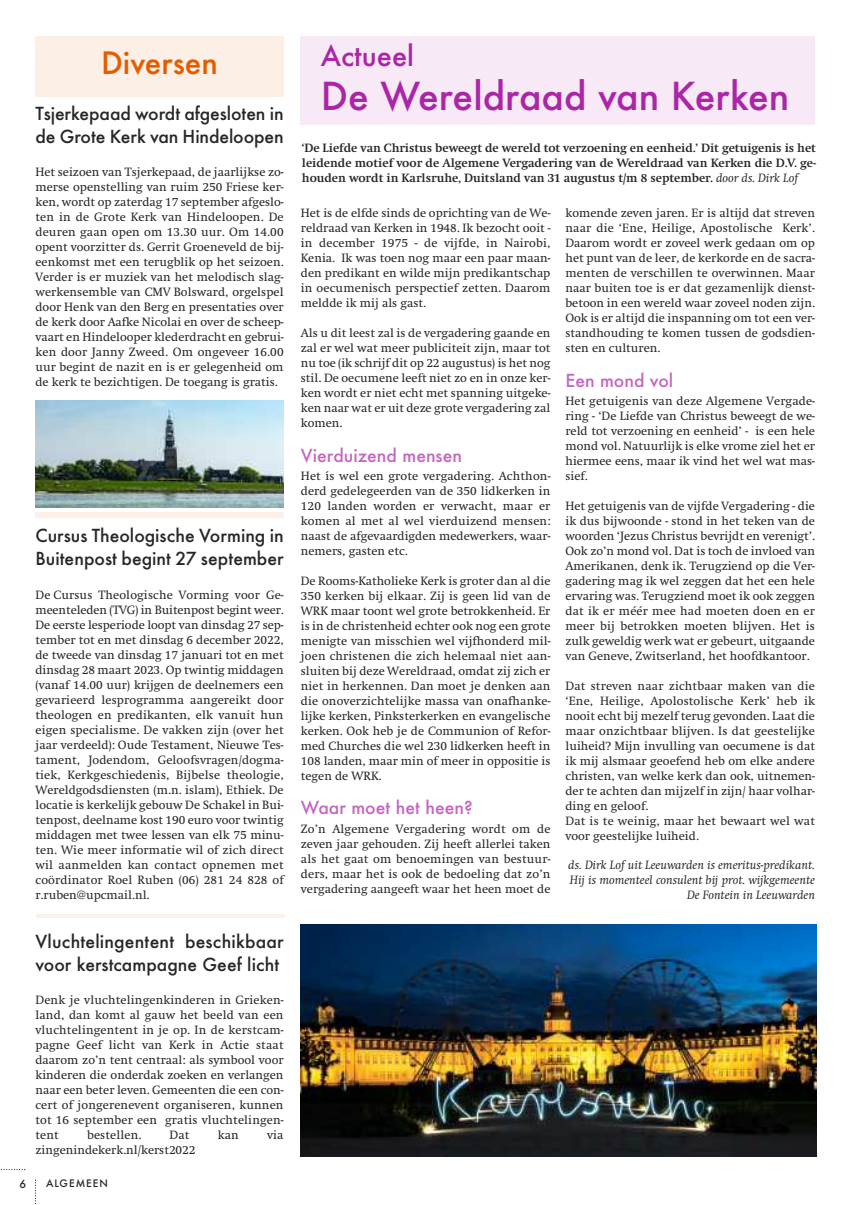
<style>
.page{position:relative;width:851px;height:1205px;background:#fff}
.page>*{position:absolute;margin:0;border:0;box-sizing:border-box;transform-origin:0 0}
.t1{font:500 37.5px "Futura";color:#ab26a7}
.t2{font:500 30px "Futura";color:#e45b00}
.t3{font:500 27.5px "Futura";color:#ab26a7}
.t4{font:500 17.5px/22.8px "Futura";color:#272526}
.t5{font:500 17.5px "Futura";color:#c467c1}
.t6{font:12.5px/15px "Swift";color:#272526;text-align:justify}
.t7{font:700 12.5px/15px "Swift";color:#272526;text-align:justify}
.t8{font:italic 12.5px/15px "Swift";color:#272526;text-align:right}
.t9{font:500 10.88px "Futura";color:#272526}
.t10{font:500 10px "Futura";letter-spacing:.1em;color:#272526}
.s1{font-weight:400;font-style:italic}
</style>
<div class="page">
<svg style="left:1px;top:1169px;width:24px;height:1px"></svg>
<svg style="left:35px;top:1179px;width:1px;height:25px"></svg>
<div style="left:35px;top:512px;width:248px;height:5px;background:#fcf0e8"></div>
<div style="left:301px;top:36px;width:513px;height:89px;background:#f7e9f6"></div>
<img style="left:301px;top:924px;width:514px;height:232px">
<div style="left:35px;top:36px;width:248px;height:61px;background:#fcefe6"></div>
<img style="left:35px;top:400px;width:248px;height:108px">
<hr style="left:37px;top:914px;width:248px;height:3px;background:#fcf0e8">
<h2 class="t2" style="left:101px;top:46px;width:118px">Diversen</h2>
<h3 class="t4" style="left:35px;top:103px;width:250px">Tsjerkepaad wordt afgesloten in de Grote Kerk van Hindeloopen</h3>
<p class="t6" style="left:35px;top:164px;width:250px">Het seizoen van Tsjerkepaad, de jaarlijkse zo&shy;merse openstelling van ruim 250 Friese ker&shy;ken, wordt op zaterdag 17 september afgeslo&shy;ten in de Grote Kerk van Hindeloopen. De deuren gaan open om 13.30 uur. Om 14.00 opent voorzitter ds. Gerrit Groeneveld de bij&shy;eenkomst met een terugblik op het seizoen.<br>Verder is er muziek van het melodisch slag&shy;werkensemble van CMV Bolsward, orgelspel door Henk van den Berg en presentaties over de kerk door Aafke Nicolai en over de scheep&shy;vaart en Hindelooper klederdracht en gebrui&shy;ken door Janny Zweed. Om ongeveer 16.00 uur begint de nazit en is er gelegenheid om de kerk te bezichtigen. De toegang is gratis.</p>
<h3 class="t4" style="left:35px;top:525px;width:250px">Cursus Theologische Vorming in<br>Buitenpost begint 27 september</h3>
<p class="t6" style="left:35px;top:587px;width:250px">De Cursus Theologische Vorming voor Ge&shy;meenteleden (TVG) in Buitenpost begint weer.<br>De eerste lesperiode loopt van dinsdag 27 sep&shy;tember tot en met dinsdag 6 december 2022, de tweede van dinsdag 17 januari tot en met dinsdag 28 maart 2023. Op twintig middagen (vanaf 14.00 uur) krijgen de deelnemers een gevarieerd lesprogramma aangereikt door theologen en predikanten, elk vanuit hun eigen specialisme. De vakken zijn (over het jaar verdeeld): Oude Testament, Nieuwe Tes&shy;tament, Jodendom, Geloofsvragen/dogma&shy;tiek, Kerkgeschiedenis, Bijbelse theologie, Wereldgodsdiensten (m.n. islam), Ethiek. De locatie is kerkelijk gebouw De Schakel in Bui&shy;tenpost, deelname kost 190 euro voor twintig middagen met twee lessen van elk 75 minu&shy;ten. Wie meer informatie wil of zich direct wil aanmelden kan contact opnemen met coördinator Roel Ruben (06) 281 24 828 of r.ruben@upcmail.nl.</p>
<h3 class="t4" style="left:35px;top:930px;width:250px">Vluchtelingentent beschikbaar voor kerstcampagne Geef licht</h3>
<p class="t6" style="left:35px;top:992px;width:250px">Denk je vluchtelingenkinderen in Grieken&shy;land, dan komt al gauw het beeld van een vluchtelingentent in je op. In de kerstcam&shy;pagne Geef licht van Kerk in Actie staat daarom zo’n tent centraal: als symbool voor kinderen die onderdak zoeken en verlangen naar een beter leven. Gemeenten die een con&shy;cert of jongerenevent organiseren, kunnen tot 16 september een gratis vluchtelingen&shy;tent</p>
<p class="t6" style="left:87px;top:1127px;width:56px">bestellen.</p>
<p class="t6" style="left:170px;top:1127px;width:21px">Dat</p>
<p class="t6" style="left:218px;top:1127px;width:23px">kan</p>
<p class="t6" style="left:267px;top:1127px;width:18px">via</p>
<p class="t6" style="left:35px;top:1142px;width:161px">zingenindekerk.nl/kerst2022</p>
<p class="t9" style="left:19px;top:1177px;width:8px">6</p>
<p class="t10" style="left:46px;top:1177px;width:63px">ALGEMEEN</p>
<h3 class="t3" style="left:321px;top:41px;width:95px">Actueel</h3>
<h1 class="t1" style="left:321px;top:76px;width:470px">De Wereldraad van Kerken</h1>
<p class="t7" style="left:302px;top:140px;width:515px">‘De Liefde van Christus beweegt de wereld tot verzoening en eenheid.’ Dit getuigenis is het leidende motief voor de Algemene Vergadering van de Wereldraad van Kerken die D.V. ge&shy;houden wordt in Karlsruhe, Duitsland van 31 augustus t/m 8 september. <span class="s1">door ds. Dirk Lof</span></p>
<p class="t6" style="left:301px;top:205px;width:251px">Het is de elfde sinds de oprichting van de We&shy;reldraad van Kerken in 1948. Ik bezocht ooit - in december 1975 - de vijfde, in Nairobi, Kenia. Ik was toen nog maar een paar maan&shy;den predikant en wilde mijn predikantschap in oecumenisch perspectief zetten. Daarom meldde ik mij als gast.</p>
<p class="t6" style="left:301px;top:325px;width:251px">Als u dit leest zal is de vergadering gaande en zal er wel wat meer publiciteit zijn, maar tot nu toe (ik schrijf dit op 22 augustus) is het nog stil. De oecumene leeft niet zo en in onze ker&shy;ken wordt er niet echt met spanning uitgeke&shy;ken naar wat er uit deze grote vergadering zal komen.</p>
<h3 class="t5" style="left:301px;top:445px;width:163px">Vierduizend mensen</h3>
<p class="t6" style="left:301px;top:468px;width:251px">Het ís wel een grote vergadering. Achthon&shy;derd gedelegeerden van de 350 lidkerken in 120 landen worden er verwacht, maar er komen al met al wel vierduizend mensen: naast de afgevaardigden medewerkers, waar&shy;nemers, gasten etc.</p>
<p class="t6" style="left:301px;top:573px;width:251px">De Rooms-Katholieke Kerk is groter dan al die 350 kerken bij elkaar. Zij is geen lid van de WRK maar toont wel grote betrokkenheid. Er is in de christenheid echter ook nog een grote menigte van misschien wel vijfhonderd mil&shy;joen christenen die zich helemaal niet aan&shy;sluiten bij deze Wereldraad, omdat zij zich er niet in herkennen. Dan moet je denken aan die onoverzichtelijke massa van onafhanke&shy;lijke kerken, Pinksterkerken en evangelische kerken. Ook heb je de Communion of Refor&shy;med Churches die wel 230 lidkerken heeft in 108 landen, maar min of meer in oppositie is tegen de WRK.</p>
<h3 class="t5" style="left:301px;top:798px;width:173px">Waar moet het heen?</h3>
<p class="t6" style="left:301px;top:821px;width:251px">Zo’n Algemene Vergadering wordt om de zeven jaar gehouden. Zij heeft allerlei taken als het gaat om benoemingen van bestuur&shy;ders, maar het is ook de bedoeling dat zo’n vergadering aangeeft waar het heen moet de</p>
<p class="t6" style="left:565px;top:205px;width:251px">komende zeven jaren. Er is altijd dat streven naar die ‘Ene, Heilige, Apostolische Kerk’.<br>Daarom wordt er zoveel werk gedaan om op het punt van de leer, de kerkorde en de sacra&shy;menten de verschillen te overwinnen. Maar naar buiten toe is er dat gezamenlijk dienst&shy;betoon in een wereld waar zoveel noden zijn.<br>Ook is er altijd die inspanning om tot een ver&shy;standhouding te komen tussen de godsdien&shy;sten en culturen.</p>
<h3 class="t5" style="left:565px;top:370px;width:109px">Een mond vol</h3>
<p class="t6" style="left:565px;top:393px;width:251px">Het getuigenis van deze Algemene Vergade&shy;ring - ‘De Liefde van Christus beweegt de we&shy;reld tot verzoening en eenheid’ - is een hele mond vol. Natuurlijk is elke vrome ziel het er hiermee eens, maar ik vind het wel wat mas&shy;sief.</p>
<p class="t6" style="left:565px;top:498px;width:251px">Het getuigenis van de vijfde Vergadering - die ik dus bijwoonde - stond in het teken van de woorden ‘Jezus Christus bevrijdt en verenigt’.<br>Ook zo’n mond vol. Dat is toch de invloed van Amerikanen, denk ik. Terugziend op die Ver&shy;gadering mag ik wel zeggen dat het een hele ervaring was. Terugziend moet ik ook zeggen dat ik er méér mee had moeten doen en er meer bij betrokken moeten blijven. Het is zulk geweldig werk wat er gebeurt, uitgaande van Geneve, Zwitserland, het hoofdkantoor.</p>
<p class="t6" style="left:565px;top:678px;width:251px;text-align:left">Dat streven naar zichtbaar maken van die ‘Ene, Heilige, Apolostolische Kerk’ heb ik nooit echt bij mezelf terug gevonden. Laat die maar onzichtbaar blijven. Is dat geestelijke luiheid? Mijn invulling van oecumene is dat ik mij alsmaar geoefend heb om elke andere christen, van welke kerk dan ook, uitnemen&shy;der te achten dan mijzelf in zijn/ haar volhar&shy;ding en geloof.<br>Dat is te weinig, maar het bewaart wel wat voor geestelijke luiheid.</p>
<p class="t8" style="left:568px;top:857px;width:248px">ds. Dirk Lof uit Leeuwarden is emeritus-predikant.<br>Hij is momenteel consulent bij prot. wijkgemeente<br>De Fontein in Leeuwarden</p>
</div>
